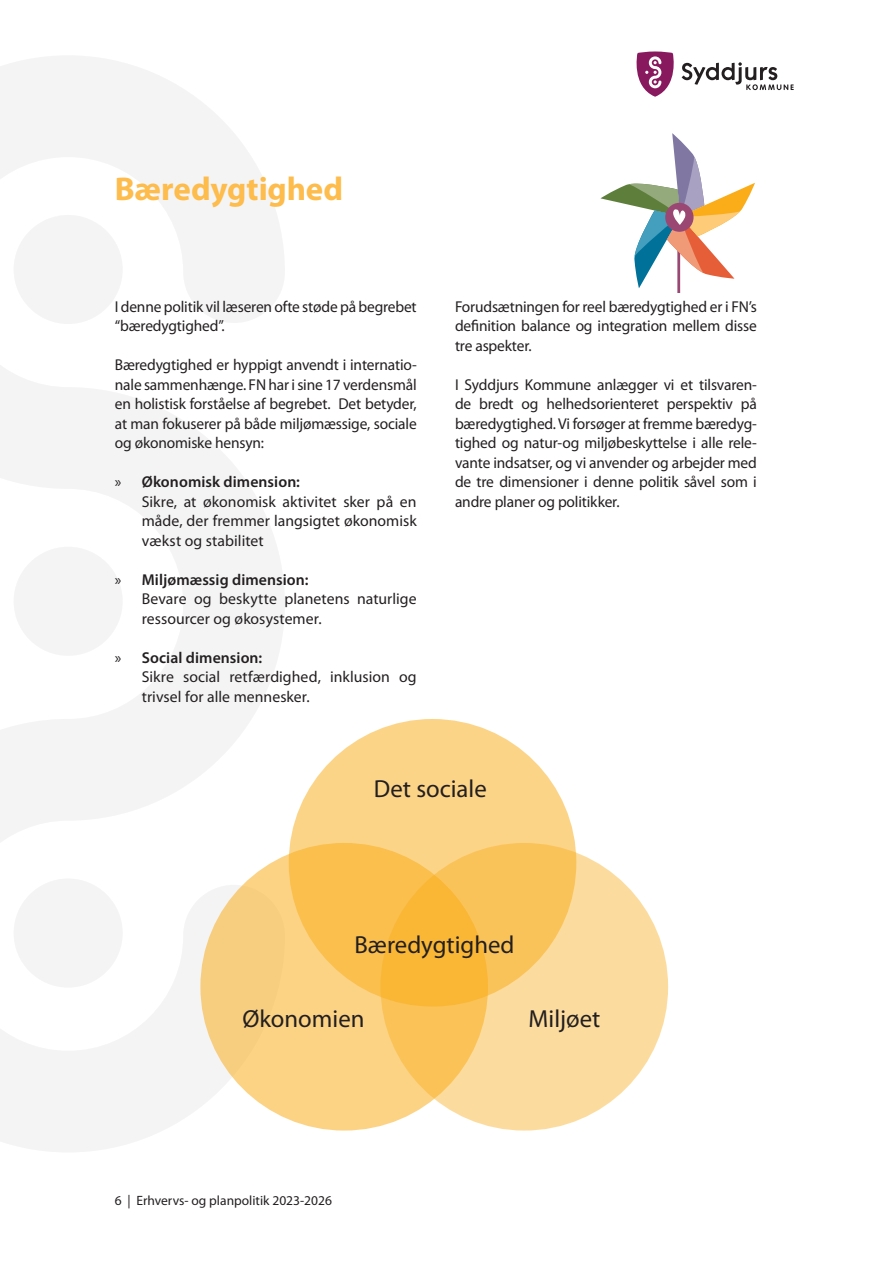
<style>
.page{position:relative;width:893px;height:1263px;background:#fff}
.page>*{position:absolute;margin:0;border:0;box-sizing:border-box;transform-origin:0 0}
.t1{font:700 33px "Myriad Pro";letter-spacing:-.005em;color:#fdbc4b}
.t2{font:24.75px "Myriad Pro";color:#231f20}
.t3{font:15.75px/19.5px "Myriad Pro";letter-spacing:-.01em;color:#231f20}
.t4{font:13.5px "Myriad Pro";color:#231f20}
.s1{font-weight:600}
</style>
<div class="page">
<svg style="left:637px;top:51px;width:157px;height:46px"></svg>
<svg style="left:0;top:56px;width:285px;height:1096px;fill:#f4f4f4"></svg>
<hr style="left:677px;top:223px;width:3px;height:69px;background:#9a4873">
<svg style="left:600px;top:133px;width:155px;height:155px"></svg>
<div style="left:200px;top:843px;width:288px;height:287px;background:#fcd385;border-radius:50%"></div>
<svg style="left:380px;top:843px;width:288px;height:287px;background:#fbd792"></svg>
<svg style="left:289px;top:719px;width:287px;height:287px;background:#fac765"></svg>
<h1 class="t1" style="left:115px;top:167px;width:230px">Bæredygtighed</h1>
<p class="t3" style="left:115px;top:296px;width:303px">I denne politik vil læseren ofte støde på begrebet “bæredygtighed”.</p>
<p class="t3" style="left:115px;top:355px;width:303px;text-align:justify">Bæredygtighed er hyppigt anvendt i internatio&shy;nale sammenhænge. FN har i sine 17 verdensmål en holistisk forståelse af begrebet. Det betyder, at man fokuserer på både miljømæssige, sociale og økonomiske hensyn:</p>
<p class="t3" style="left:142px;top:472px;width:276px;text-indent:-27px">» <span class="s1">Økonomisk dimension:<br></span>Sikre, at økonomisk aktivitet sker på en måde, der fremmer langsigtet økonomisk vækst og stabilitet</p>
<p class="t3" style="left:142px;top:569px;width:276px;text-indent:-27px">» <span class="s1">Miljømæssig dimension:<br></span>Bevare og beskytte planetens naturlige ressourcer og økosystemer.</p>
<p class="t3" style="left:142px;top:647px;width:276px;text-indent:-27px">» <span class="s1">Social dimension:<br></span>Sikre social retfærdighed, inklusion og trivsel for alle mennesker.</p>
<p class="t3" style="left:455px;top:296px;width:303px;text-align:justify">Forudsætningen for reel bæredygtighed er i FN’s definition balance og integration mellem disse tre aspekter.</p>
<p class="t3" style="left:455px;top:374px;width:303px;text-align:justify">I Syddjurs Kommune anlægger vi et tilsvaren&shy;de bredt og helhedsorienteret perspektiv på bæredygtighed. Vi forsøger at fremme bæredyg&shy;tighed og natur-og miljøbeskyttelse i alle rele&shy;vante indsatser, og vi anvender og arbejder med de tre dimensioner i denne politik såvel som i andre planer og politikker.</p>
<h2 class="t2" style="left:374px;top:773px;width:114px">Det sociale</h2>
<h2 class="t2" style="left:355px;top:929px;width:161px">Bæredygtighed</h2>
<h2 class="t2" style="left:242px;top:1003px;width:124px">Økonomien</h2>
<h2 class="t2" style="left:528px;top:1003px;width:74px">Miljøet</h2>
<p class="t4" style="left:115px;top:1192px;width:219px">6 | Erhvervs- og planpolitik 2023-2026</p>
</div>
